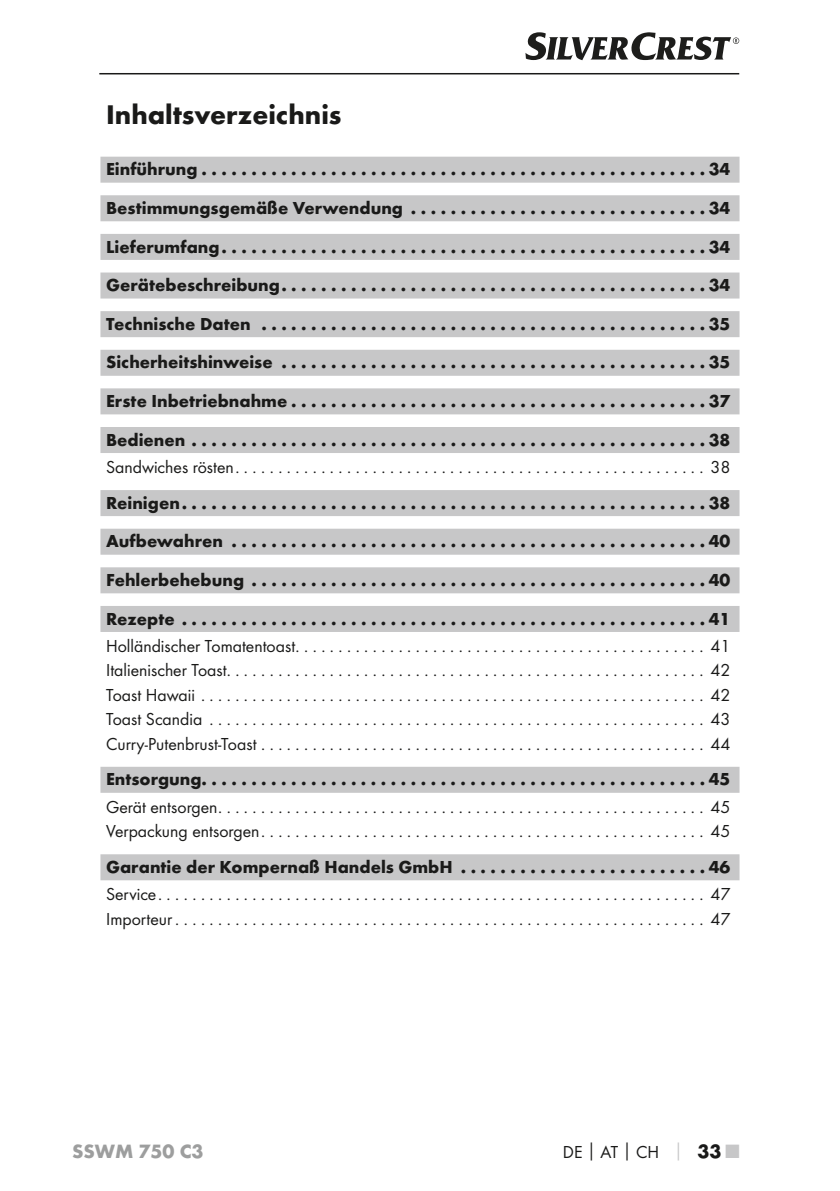
<style>
.page{position:relative;width:840px;height:1191px;background:#fff}
.page>*{position:absolute;margin:0;border:0;box-sizing:border-box;transform-origin:0 0}
.t1{font:700 28px "Futura";color:#1a1a19}
.t2{font:700 20px "Futura";color:#9d9e9e}
.t3{font:700 18px/38.6px "Futura";color:#1a1a19;text-align:justify}
.t4{font:18px/24.4px "Futura Boo";color:#1a1a19}
.s1{font-family:"Futura";font-weight:700}
.s2{font-family:"Futura";font-weight:700;color:#c7c7c8}
.s3{font-family:"Futura";font-weight:700;font-size:20px}
.s4{font-family:"Futura";font-weight:700;font-size:20px;color:#c7c7c8}
</style>
<div class="page">
<hr style="left:99px;top:73px;width:639px;height:1px;background:#1a1a19">
<svg style="left:525px;top:32px;width:213px;height:28px"></svg>
<div style="left:100px;top:157px;width:639px;height:26px;background:#c7c7c8"></div>
<div style="left:100px;top:195px;width:639px;height:26px;background:#c7c7c8"></div>
<div style="left:100px;top:234px;width:639px;height:26px;background:#c7c7c8"></div>
<div style="left:100px;top:272px;width:639px;height:26px;background:#c7c7c8"></div>
<div style="left:100px;top:311px;width:639px;height:26px;background:#c7c7c8"></div>
<div style="left:100px;top:350px;width:639px;height:26px;background:#c7c7c8"></div>
<div style="left:100px;top:388px;width:639px;height:26px;background:#c7c7c8"></div>
<div style="left:100px;top:427px;width:639px;height:26px;background:#c7c7c8"></div>
<div style="left:100px;top:490px;width:639px;height:26px;background:#c7c7c8"></div>
<div style="left:100px;top:529px;width:639px;height:26px;background:#c7c7c8"></div>
<div style="left:100px;top:567px;width:639px;height:26px;background:#c7c7c8"></div>
<div style="left:100px;top:606px;width:639px;height:26px;background:#c7c7c8"></div>
<div style="left:100px;top:767px;width:639px;height:26px;background:#c7c7c8"></div>
<div style="left:100px;top:854px;width:639px;height:26px;background:#c7c7c8"></div>
<h1 class="t1" style="left:106px;top:103px;width:237px">Inhaltsverzeichnis</h1>
<p class="t3" style="left:106px;top:151px;width:625px">Einführung ...................................................34<br>Bestimmungsgemäße Verwendung ..............................34<br>Lieferumfang .................................................34<br>Gerätebeschreibung ...........................................34<br>Technische Daten .............................................35<br>Sicherheitshinweise ...........................................35<br>Erste Inbetriebnahme ..........................................37<br>Bedienen ....................................................38</p>
<p class="t4" style="left:106px;top:455px;width:625px">Sandwiches rösten ....................................................... 38</p>
<p class="t3" style="left:106px;top:484px;width:625px">Reinigen .....................................................38<br>Aufbewahren ................................................40<br>Fehlerbehebung ..............................................40<br>Rezepte .....................................................41</p>
<p class="t4" style="left:106px;top:634px;width:625px;text-align:justify">Holländischer Tomatentoast ................................................ 41<br>Italienischer Toast ........................................................ 42<br>Toast Hawaii ........................................................... 42<br>Toast Scandia .......................................................... 43<br>Curry-Putenbrust-Toast .................................................... 44</p>
<p class="t3" style="left:106px;top:761px;width:625px">Entsorgung. . . . . . . . . . . . . . . . . . . . . . . . . . . . . . . . . . . . . . . . . . . . . . . . . . . 45</p>
<p class="t4" style="left:106px;top:795px;width:625px">Gerät entsorgen ......................................................... 45<br>Verpackung entsorgen .................................................... 45</p>
<p class="t3" style="left:106px;top:848px;width:625px">Garantie der Kompernaß Handels GmbH . . . . . . . . . . . . . . . . . . . . . . . . . 46</p>
<p class="t4" style="left:106px;top:882px;width:625px">Service ................................................................ 47<br>Importeur .............................................................. 47</p>
<p class="t2" style="left:72px;top:1143px;width:133px">SSWM 750 C3</p>
<p class="t4" style="left:562px;top:1140px;width:178px">DE<span class="s1">│</span>AT<span class="s1">│</span>CH <span class="s2">│</span> <span class="s3">33</span> <span class="s4">■</span></p>
</div>
